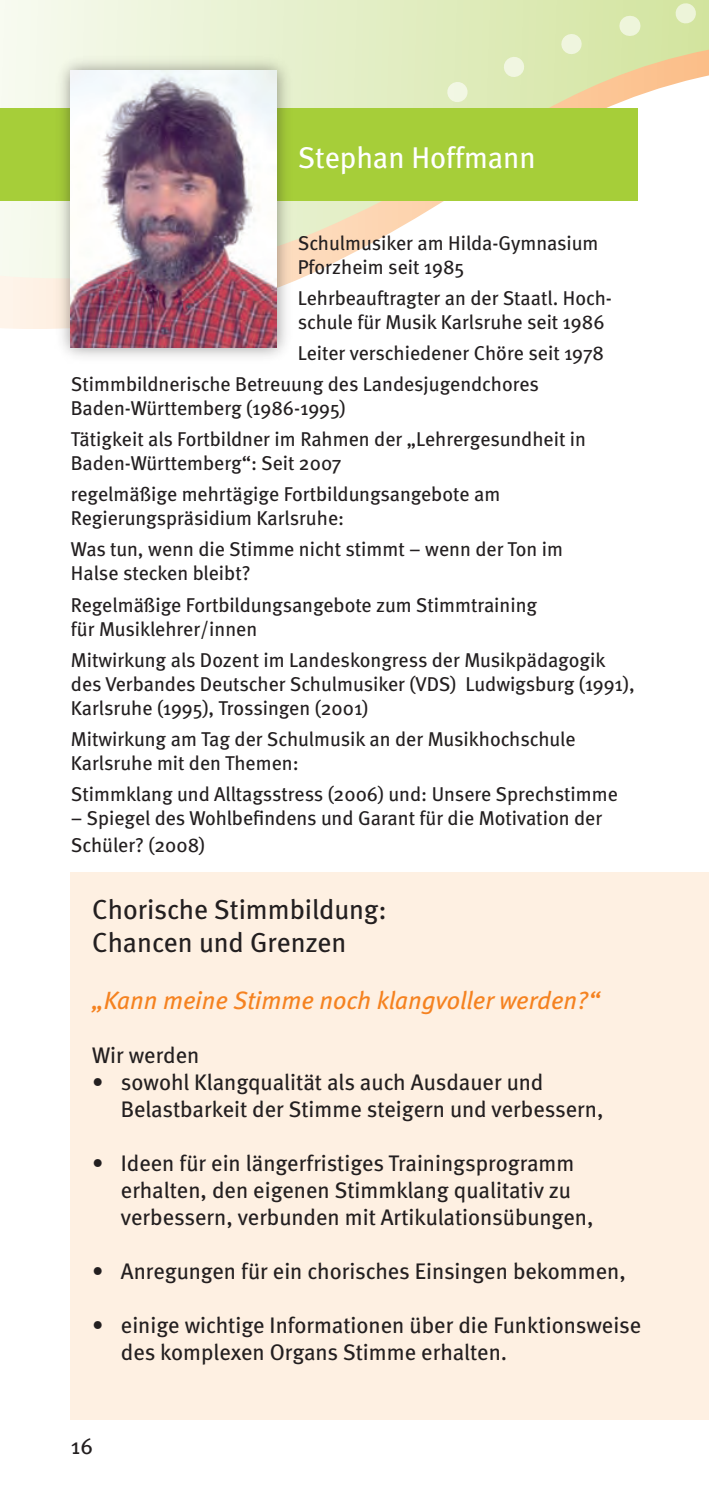
<style>
.page{position:relative;width:709px;height:1489px;background:#fff}
.page>*{position:absolute;margin:0;border:0;box-sizing:border-box;transform-origin:0 0}
.t1{font:30px "Meta";color:#fff}
.t2{font:27.5px/33px "Meta";color:#231f20}
.t3{font:italic 25px "Meta";color:#f58220}
.t4{font:22.5px/27px "Meta";color:#231f20}
.t5{font:20px/31px "Meta";color:#231f20}
</style>
<div class="page">
<div style="left:71px;top:872px;width:638px;height:547px;background:#fef0e2"></div>
<svg style="left:0;top:303px;width:54px;height:26px"></svg>
<svg style="left:0;top:9px;width:709px;height:294px"></svg>
<svg style="left:374px;top:9px;width:256px;height:100px;background:#dfe8b5"></svg>
<svg style="left:661px;top:0;width:48px;height:37px;background:#d8e7aa"></svg>
<div style="left:0;top:109px;width:638px;height:92px;background:#a6ce39"></div>
<div style="left:54px;top:54px;width:241px;height:310px;background:#231f20;opacity:.5"></div>
<img style="left:71px;top:71px;width:205px;height:276px">
<h1 class="t1" style="left:298px;top:140px;width:239px">Stephan Hoffmann</h1>
<p class="t5" style="left:298px;top:230px;width:302px;line-height:24px">Schulmusiker am Hilda-Gymnasium<br>Pforzheim seit 1985</p>
<p class="t5" style="left:298px;top:285px;width:316px;line-height:24px">Lehrbeauftragter an der Staatl. Hoch&shy;schule für Musik Karlsruhe seit 1986</p>
<p class="t5" style="left:71px;top:337px;width:518px;text-indent:227px">Leiter verschiedener Chöre seit 1978<br>Stimmbildnerische Betreuung des Landesjugendchores</p>
<p class="t5" style="left:71px;top:392px;width:516px">Baden-Württemberg (1986-1995)<br>Tätigkeit als Fortbildner im Rahmen der „Lehrergesundheit in</p>
<p class="t5" style="left:71px;top:447px;width:431px">Baden-Württemberg“: Seit 2007<br>regelmäßige mehrtägige Fortbildungsangebote am</p>
<p class="t5" style="left:71px;top:502px;width:493px">Regierungspräsidium Karlsruhe:<br>Was tun, wenn die Stimme nicht stimmt – wenn der Ton im</p>
<p class="t5" style="left:71px;top:557px;width:468px">Halse stecken bleibt?<br>Regelmäßige Fortbildungsangebote zum Stimmtraining</p>
<p class="t5" style="left:71px;top:612px;width:536px">für Musiklehrer/innen<br>Mitwirkung als Dozent im Landeskongress der Musikpädagogik</p>
<p class="t5" style="left:71px;top:671px;width:565px;line-height:24px">des Verbandes Deutscher Schulmusiker (VDS) Ludwigsburg (1991),<br>Karlsruhe (1995), Trossingen (2001)</p>
<p class="t5" style="left:71px;top:726px;width:506px;line-height:24px">Mitwirkung am Tag der Schulmusik an der Musikhochschule<br>Karlsruhe mit den Themen:</p>
<p class="t5" style="left:71px;top:778px;width:548px">Stimmklang und Alltagsstress (2006) und: Unsere Sprechstimme</p>
<p class="t5" style="left:71px;top:804px;width:532px;line-height:27px">– Spiegel des Wohlbefindens und Garant für die Motivation der<br>Schüler? (2008)</p>
<h2 class="t2" style="left:92px;top:892px;width:296px">Chorische Stimmbildung:<br>Chancen und Grenzen</h2>
<p class="t3" style="left:92px;top:985px;width:509px">„Kann meine Stimme noch klangvoller werden?“</p>
<p class="t4" style="left:92px;top:1041px;width:109px">Wir werden</p>
<p class="t4" style="left:121px;top:1068px;width:484px;text-indent:-29px">• sowohl Klangqualität als auch Ausdauer und<br>Belastbarkeit der Stimme steigern und verbessern,</p>
<p class="t4" style="left:121px;top:1149px;width:474px;text-indent:-29px">• Ideen für ein längerfristiges Trainingsprogramm erhalten, den eigenen Stimmklang qualitativ zu verbessern, verbunden mit Artikulationsübungen,</p>
<p class="t4" style="left:92px;top:1257px;width:535px">• Anregungen für ein chorisches Einsingen bekommen,</p>
<p class="t4" style="left:121px;top:1311px;width:522px;text-indent:-29px">• einige wichtige Informationen über die Funktionsweise des komplexen Organs Stimme erhalten.</p>
<p class="t4" style="left:71px;top:1431px;width:24px">16</p>
</div>
